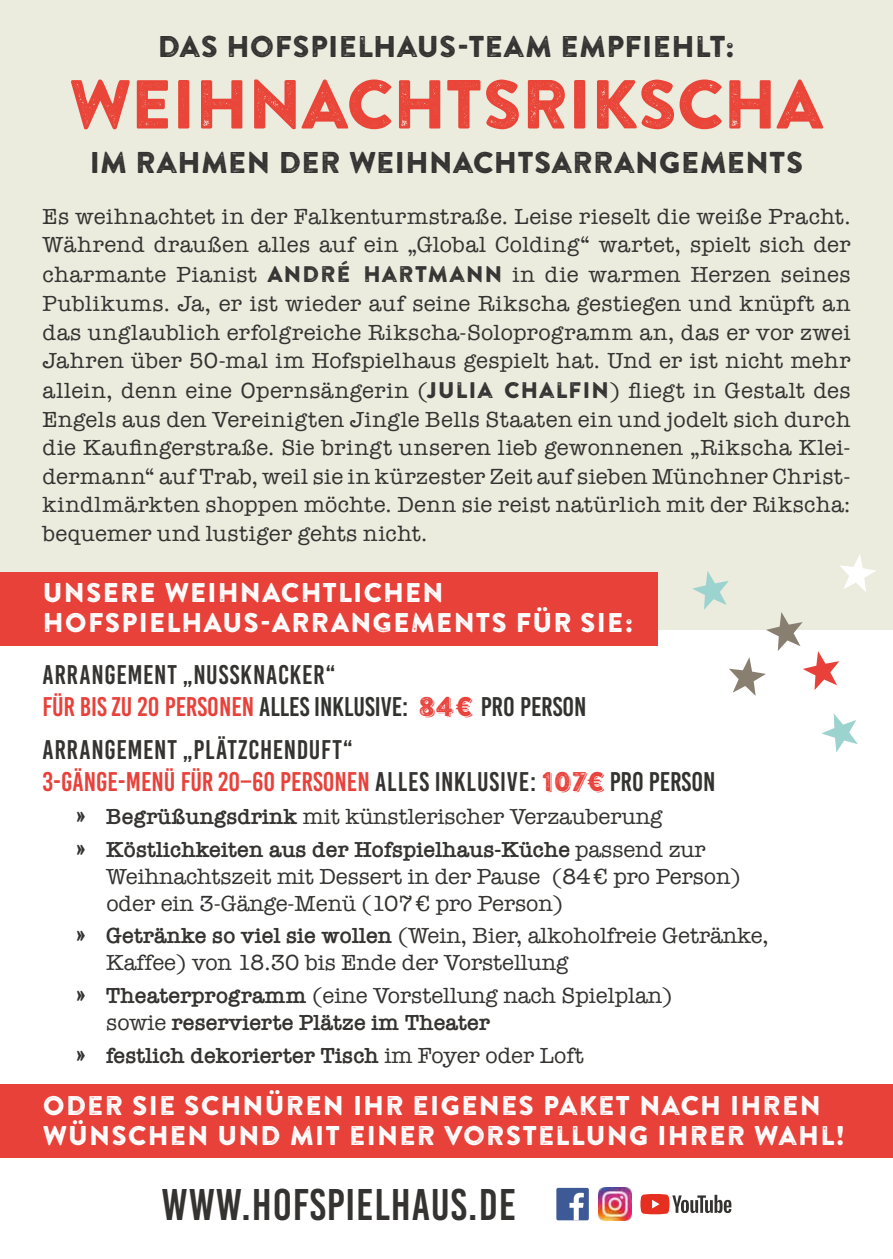
<style>
.page{position:relative;width:893px;height:1259px;background:#fff}
.page>*{position:absolute;margin:0;border:0;box-sizing:border-box;transform-origin:0 0}
.t1{font:69px "Brandon Printed One";letter-spacing:-.035em;color:#e94538}
.t2{font:44.4px "Bebas Kai";letter-spacing:.02em;color:#343331}
.t3{font:30px "Brandon Printed One";letter-spacing:-.015em;color:#343331}
.t4{font:27px/32.4px "Bebas Kai";letter-spacing:.005em;color:#343331}
.t5{font:27px/30px "Brandon Printed One";letter-spacing:.02em;color:#fff}
.t6{font:22.5px/28.8px "American Typewriter";color:#343331}
.t7{font:600 22.5px/33px "American Typewriter";color:#343331}
.s1{font-family:"Brandon Printed One"}
.s2{color:#e8413a}
.s3{color:#32322f}
.s4{font-family:"Brandon Printed Two Shadow";color:#e8413a}
.s5{font-size:27px}
.s6{font-weight:400}
.s7{font-weight:600;font-size:27px}
.s8{font-weight:600}
</style>
<div class="page">
<div style="left:0;top:0;width:893px;height:629px;background:#ebebde"></div>
<div style="left:0;top:572px;width:657px;height:73px;background:#e8413a"></div>
<div style="left:0;top:1084px;width:893px;height:74px;background:#e8413a"></div>
<svg style="left:821px;top:713px;width:37px;height:39px"></svg>
<svg style="left:692px;top:554px;width:184px;height:142px"></svg>
<svg style="left:640px;top:1194px;width:91px;height:20px"></svg>
<img style="left:598px;top:1187px;width:33px;height:33px">
<div style="left:556px;top:1188px;width:33px;height:32px;background:#3d5a97;border-radius:2px"></div>
<svg style="left:569px;top:1192px;width:15px;height:28px"></svg>
<h3 class="t3" style="left:157px;top:27px;width:580px">DAS HOFSPIELHAUS-TEAM EMPFIEHLT:</h3>
<h1 class="t1" style="left:68px;top:61px;width:758px">WEIHNACHTSRIKSCHA</h1>
<h3 class="t3" style="left:89px;top:144px;width:716px">IM RAHMEN DER WEIHNACHTSARRANGEMENTS</h3>
<p class="t6" style="left:43px;top:201px;width:809px;text-align:justify">Es weihnachtet in der Falkenturmstraße. Leise rieselt die weiße Pracht.<br>Während draußen alles auf ein „Global Colding“ wartet, spielt sich der charmante Pianist <span class="s1">ANDRÉ HARTMANN</span> in die warmen Herzen seines Publikums. Ja, er ist wieder auf seine Rikscha gestiegen und knüpft an das unglaublich erfolgreiche Rikscha-Soloprogramm an, das er vor zwei Jahren über 50-mal im Hofspielhaus gespielt hat. Und er ist nicht mehr allein, denn eine Opernsängerin (<span class="s1">JULIA CHALFIN</span>) fliegt in Gestalt des Engels aus den Vereinigten Jingle Bells Staaten ein und jodelt sich durch die Kaufingerstraße. Sie bringt unseren lieb gewonnenen „Rikscha Klei&shy;dermann“ auf Trab, weil sie in kürzester Zeit auf sieben Münchner Christ&shy;kindlmärkten shoppen möchte. Denn sie reist natürlich mit der Rikscha: bequemer und lustiger gehts nicht.</p>
<p class="t5" style="left:43px;top:577px;width:593px">UNSERE WEIHNACHTLICHEN<br>HOFSPIELHAUS-ARRANGEMENTS FÜR SIE:</p>
<p class="t4" style="left:43px;top:658px;width:546px">ARRANGEMENT „NUSSKNACKER“<br><span class="s2">FÜR BIS ZU 20 PERSONEN</span> <span class="s3">ALLES INKLUSIVE:</span> <span class="s4">84€</span> <span class="s3">PRO PERSON</span></p>
<p class="t4" style="left:43px;top:733px;width:674px">ARRANGEMENT „PLÄTZCHENDUFT“<br><span class="s2">3-GÄNGE-MENÜ FÜR 20–60 PERSONEN</span> ALLES INKLUSIVE: <span class="s4">107€</span> <span class="s3">PRO PERSON</span></p>
<p class="t7" style="left:77px;top:799px;width:631px"><span class="s5">»</span> Begrüßungsdrink <span class="s6">mit künstlerischer Verzauberung<br></span><span class="s5">»</span> Köstlichkeiten aus der Hofspielhaus-Küche <span class="s6">passend zur</span></p>
<p class="t6" style="left:106px;top:862px;width:636px;line-height:27px">Weihnachtszeit mit Dessert in der Pause (84€ pro Person) oder ein 3-Gänge-Menü (107€ pro Person)</p>
<p class="t6" style="left:106px;top:921px;width:664px;line-height:27px;text-indent:-30px"><span class="s7">»</span> <span class="s8">Getränke so viel sie wollen</span> (Wein, Bier, alkoholfreie Getränke,<br>Kaffee) von 18.30 bis Ende der Vorstellung</p>
<p class="t7" style="left:106px;top:981px;width:568px;line-height:27px;text-indent:-30px"><span class="s5">»</span> Theaterprogramm <span class="s6">(eine Vorstellung nach Spielplan) sowie</span> reservierte Plätze im Theater</p>
<p class="t7" style="left:77px;top:1038px;width:509px"><span class="s5">»</span> festlich dekorierter Tisch <span class="s6">im Foyer oder Loft</span></p>
<p class="t5" style="left:43px;top:1090px;width:805px">ODER SIE SCHNÜREN IHR EIGENES PAKET NACH IHREN<br>WÜNSCHEN UND MIT EINER VORSTELLUNG IHRER WAHL!</p>
<h2 class="t2" style="left:162px;top:1180px;width:356px">WWW.HOFSPIELHAUS.DE</h2>
</div>
